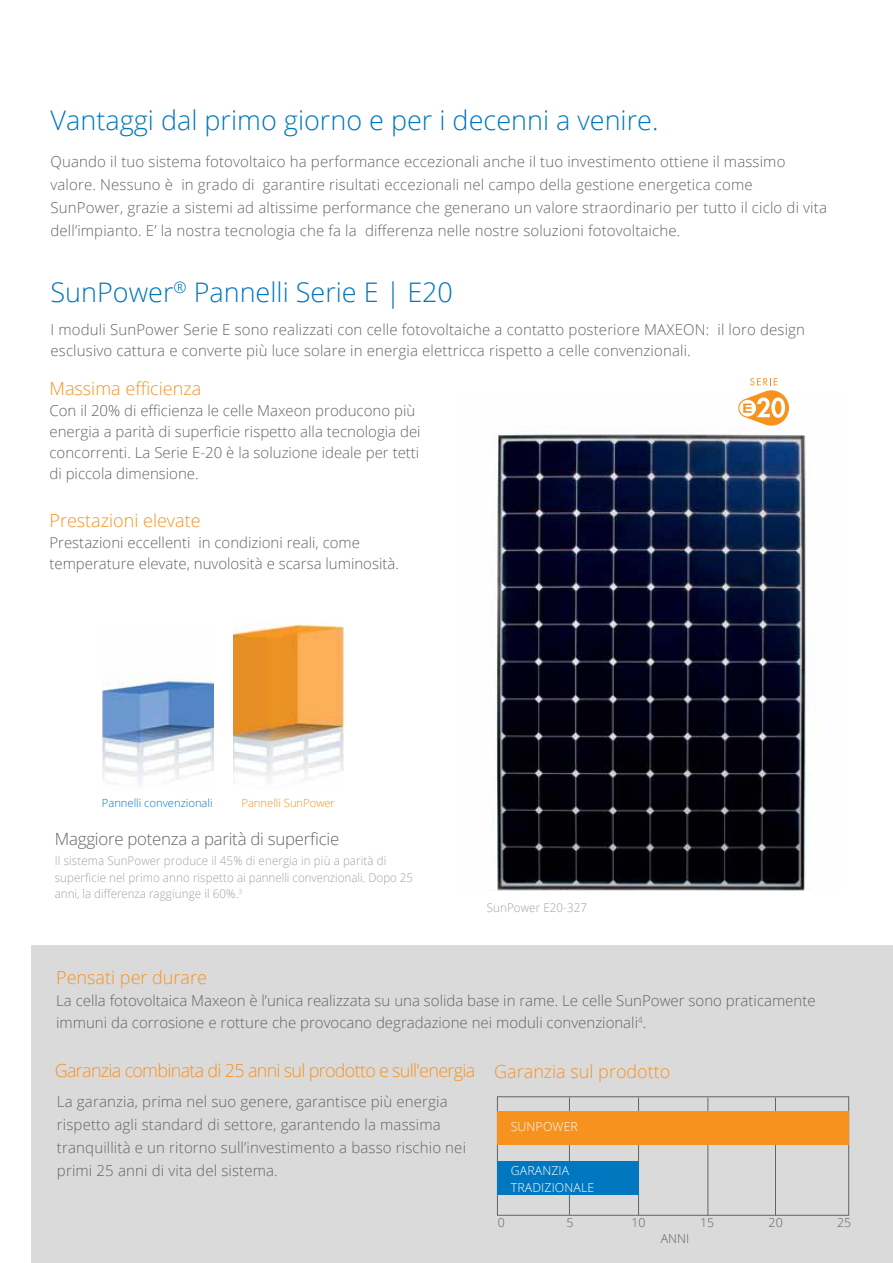
<style>
.page{position:relative;width:893px;height:1263px;background:#fff}
.page>*{position:absolute;margin:0;border:0;box-sizing:border-box;transform-origin:0 0}
.t1{font:300 27px "Open Sans";color:#0077be}
.t2{font:300 18px "Open Sans";letter-spacing:-.04em;color:#f7921e}
.t3{font:300 18px "Open Sans";color:#f7921e}
.t4{font:300 16.8px "Open Sans";letter-spacing:-.015em;color:#5f6568}
.t5{font:300 15px/23.2px "Open Sans";letter-spacing:.01em;color:#5f6568}
.t6{font:300 12.3px/17.2px "Open Sans";letter-spacing:.01em;color:#fff}
.t7{font:300 12.3px "Open Sans";letter-spacing:.01em;color:#5f6568}
.t8{font:300 12px/16.8px "Open Sans";letter-spacing:.01em;color:#a1a1a3;scale:.96 1}
.t9{font:300 11.25px "Open Sans";color:#0077be}
.t10{font:300 11.25px "Open Sans";color:#f7921e}
</style>
<div class="page">
<img style="left:103px;top:679px;width:110px;height:106px">
<img style="left:233px;top:624px;width:110px;height:156px">
<div style="left:31px;top:945px;width:862px;height:318px;background:#dbdadb"></div>
<div style="left:497px;top:1096px;width:352px;height:119px;border:1px solid #5f6568"></div>
<hr style="left:569px;top:1098px;width:1px;height:117px;background:#5f6568">
<hr style="left:638px;top:1098px;width:1px;height:117px;background:#5f6568">
<hr style="left:708px;top:1098px;width:1px;height:117px;background:#5f6568">
<hr style="left:775px;top:1098px;width:1px;height:117px;background:#5f6568">
<div style="left:497px;top:1111px;width:352px;height:33px;background:#f7921e"></div>
<div style="left:497px;top:1162px;width:142px;height:33px;background:#0077be"></div>
<img style="left:493px;top:428px;width:314px;height:462px">
<svg style="left:738px;top:378px;width:51px;height:48px"></svg>
<h1 class="t1" style="left:51px;top:102px;width:609px">Vantaggi dal primo giorno e per i decenni a venire.</h1>
<p class="t5" style="left:51px;top:149px;width:778px">Quando il tuo sistema fotovoltaico ha performance eccezionali anche il tuo investimento ottiene il massimo valore. Nessuno è in grado di garantire risultati eccezionali nel campo della gestione energetica come SunPower, grazie a sistemi ad altissime performance che generano un valore straordinario per tutto il ciclo di vita dell’impianto. E’ la nostra tecnologia che fa la differenza nelle nostre soluzioni fotovoltaiche.</p>
<h1 class="t1" style="left:51px;top:274px;width:404px">SunPower<sup>®</sup> Pannelli Serie E | E20</h1>
<p class="t5" style="left:51px;top:318px;width:756px;line-height:21px">I moduli SunPower Serie E sono realizzati con celle fotovoltaiche a contatto posteriore MAXEON: il loro design esclusivo cattura e converte più luce solare in energia elettricca rispetto a celle convenzionali.</p>
<p class="t3" style="left:49px;top:376px;width:153px">Massima efficienza</p>
<p class="t5" style="left:49px;top:399px;width:373px;line-height:21px">Con il 20% di efficienza le celle Maxeon producono più energia a parità di superficie rispetto alla tecnologia dei concorrenti. La Serie E-20 è la soluzione ideale per tetti di piccola dimensione.</p>
<p class="t3" style="left:49px;top:508px;width:153px">Prestazioni elevate</p>
<p class="t5" style="left:49px;top:531px;width:351px;line-height:21px">Prestazioni eccellenti in condizioni reali, come temperature elevate, nuvolosità e scarsa luminosità.</p>
<p class="t9" style="left:102px;top:796px;width:112px">Pannelli convenzionali</p>
<p class="t10" style="left:241px;top:796px;width:95px">Pannelli SunPower</p>
<p class="t4" style="left:55px;top:827px;width:286px">Maggiore potenza a parità di superficie</p>
<p class="t8" style="left:55px;top:852px;width:375px">Il sistema SunPower produce il 45% di energia in più a parità di superficie nel primo anno rispetto ai pannelli convenzionali. Dopo 25 anni, la differenza raggiunge il 60%.<sup>3</sup></p>
<p class="t8" style="left:487px;top:899px;width:106px">SunPower E20-327</p>
<p class="t3" style="left:56px;top:965px;width:152px">Pensati per durare</p>
<p class="t5" style="left:56px;top:989px;width:761px;line-height:21.8px">La cella fotovoltaica Maxeon è l’unica realizzata su una solida base in rame. Le celle SunPower sono praticamente immuni da corrosione e rotture che provocano degradazione nei moduli convenzionali<sup>4</sup>.</p>
<p class="t2" style="left:55px;top:1058px;width:617px">Garanzia combinata di 25 anni sul prodotto e sull'energia Garanzia sul prodotto</p>
<p class="t5" style="left:57px;top:1089px;width:411px">La garanzia, prima nel suo genere, garantisce più energia rispetto agli standard di settore, garantendo la massima tranquillità e un ritorno sull’investimento a basso rischio nei primi 25 anni di vita del sistema.</p>
<p class="t6" style="left:511px;top:1118px;width:69px">SUNPOWER</p>
<p class="t6" style="left:511px;top:1161px;width:85px">GARANZIA<br>TRADIZIONALE</p>
<p class="t7" style="left:498px;top:1214px;width:9px">0</p>
<p class="t7" style="left:566px;top:1214px;width:9px">5</p>
<p class="t7" style="left:631px;top:1214px;width:16px">10</p>
<p class="t7" style="left:700px;top:1214px;width:16px">15</p>
<p class="t7" style="left:768px;top:1214px;width:16px">20</p>
<p class="t7" style="left:837px;top:1214px;width:16px">25</p>
<p class="t7" style="left:661px;top:1230px;width:30px">ANNI</p>
</div>
